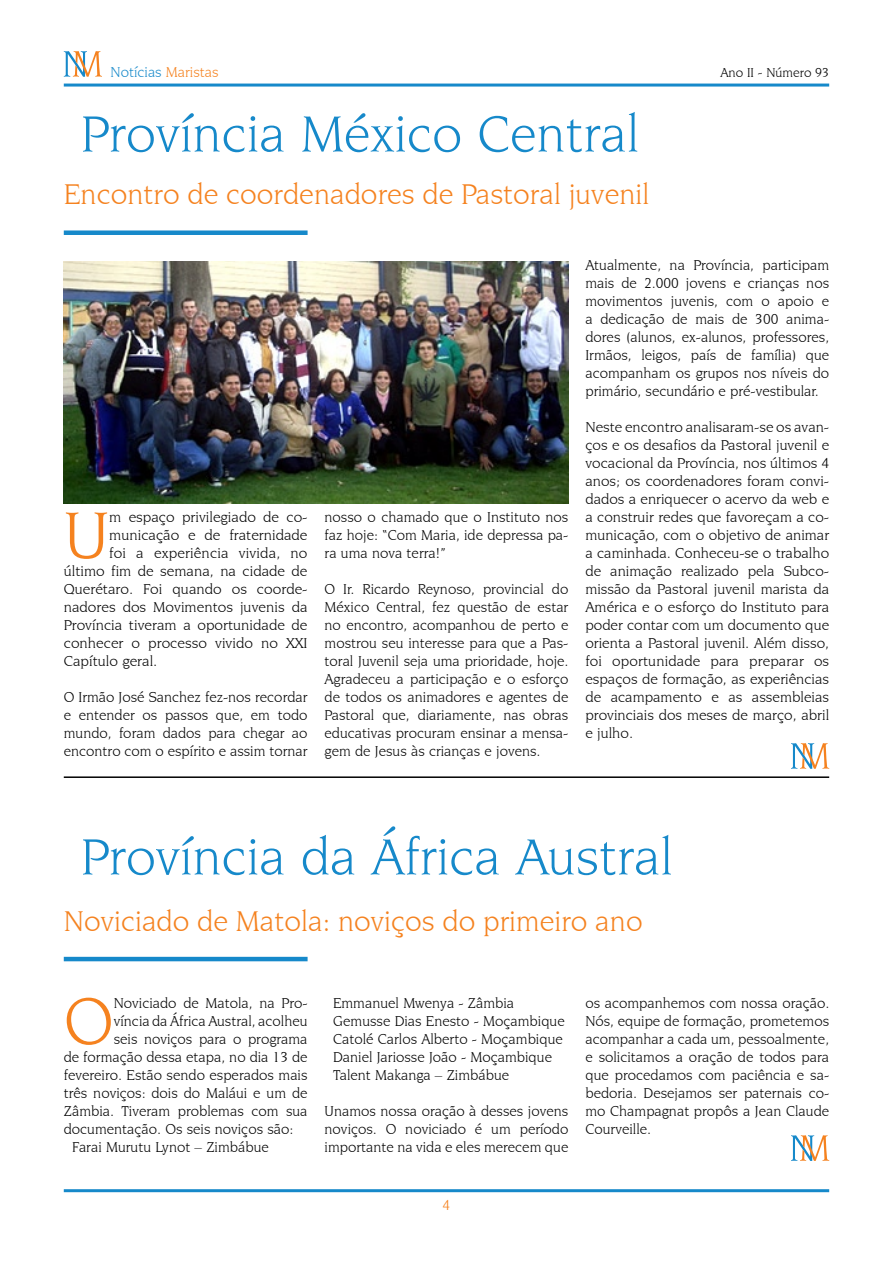
<style>
.page{position:relative;width:893px;height:1263px;background:#fff}
.page>*{position:absolute;margin:0;border:0;box-sizing:border-box;transform-origin:0 0}
.t1{font:70.05px "Novarese IT Cby BT";color:#f5821f}
.t2{font:54px "Novarese IT Cby BT";color:#1689ca}
.t3{font:30px "Novarese IT Cby BT";color:#f5821f}
.t4{font:15px/18px "Novarese IT Cby BT";color:#000;text-align:justify}
.t5{font:15px "Novarese IT Cby BT";color:#1689ca}
.t6{font:13.5px "Novarese IT Cby BT";color:#000}
.s1{color:#f5821f}
</style>
<div class="page">
<hr style="left:64px;top:1189px;width:765px;height:3px;background:#1689ca">
<hr style="left:64px;top:84px;width:765px;height:3px;background:#1689ca">
<svg style="left:64px;top:51px;width:38px;height:26px"></svg>
<div style="left:64px;top:230px;width:244px;height:5px;background:#1689ca"></div>
<img style="left:64px;top:261px;width:504px;height:242px">
<svg style="left:791px;top:743px;width:38px;height:26px"></svg>
<hr style="left:64px;top:957px;width:244px;height:4px;background:#1689ca">
<svg style="left:791px;top:1135px;width:38px;height:26px"></svg>
<hr style="left:64px;top:776px;width:765px;height:2px;background:#000">
<p class="t5" style="left:111px;top:63px;width:110px">Notícias <span class="s1">Maristas</span></p>
<p class="t6" style="left:720px;top:64px;width:110px">Ano II - Número 93</p>
<h2 class="t2" style="left:81px;top:102px;width:560px">Província México Central</h2>
<h3 class="t3" style="left:64px;top:176px;width:587px">Encontro de coordenadores de Pastoral juvenil</h3>
<h1 class="t1" style="left:64px;top:494px;width:47px">U</h1>
<p class="t4" style="left:109px;top:508px;width:200px">m espaço privilegiado de co-</p>
<p class="t4" style="left:109px;top:526px;width:200px">municação e de fraternidade</p>
<p class="t4" style="left:109px;top:544px;width:200px">foi a experiência vivida, no</p>
<p class="t4" style="left:64px;top:562px;width:245px">último fim de semana, na cidade de</p>
<p class="t4" style="left:64px;top:580px;width:245px">Querétaro. Foi quando os coorde-</p>
<p class="t4" style="left:64px;top:598px;width:245px">nadores dos Movimentos juvenis da</p>
<p class="t4" style="left:64px;top:616px;width:245px">Província tiveram a oportunidade de</p>
<p class="t4" style="left:64px;top:634px;width:245px">conhecer o processo vivido no XXI</p>
<p class="t4" style="left:64px;top:652px;width:95px">Capítulo geral.</p>
<p class="t4" style="left:64px;top:688px;width:245px">O Irmão José Sanchez fez-nos recordar e entender os passos que, em todo mundo, foram dados para chegar ao encontro com o espírito e assim tornar</p>
<p class="t4" style="left:325px;top:508px;width:245px">nosso o chamado que o Instituto nos faz hoje: “Com Maria, ide depressa pa&shy;ra uma nova terra!”</p>
<p class="t4" style="left:325px;top:580px;width:245px">O Ir. Ricardo Reynoso, provincial do México Central, fez questão de estar no encontro, acompanhou de perto e mostrou seu interesse para que a Pas&shy;toral Juvenil seja uma prioridade, hoje.<br>Agradeceu a participação e o esforço de todos os animadores e agentes de Pastoral que, diariamente, nas obras educativas procuram ensinar a mensa&shy;gem de Jesus às crianças e jovens.</p>
<p class="t4" style="left:585px;top:256px;width:245px">Atualmente, na Província, participam mais de 2.000 jovens e crianças nos movimentos juvenis, com o apoio e a dedicação de mais de 300 anima&shy;dores (alunos, ex-alunos, professores, Irmãos, leigos, país de família) que acompanham os grupos nos níveis do primário, secundário e pré-vestibular.</p>
<p class="t4" style="left:585px;top:418px;width:245px">Neste encontro analisaram-se os avan&shy;ços e os desafios da Pastoral juvenil e vocacional da Província, nos últimos 4 anos; os coordenadores foram convi&shy;dados a enriquecer o acervo da web e a construir redes que favoreçam a co&shy;municação, com o objetivo de animar a caminhada. Conheceu-se o trabalho de animação realizado pela Subco&shy;missão da Pastoral juvenil marista da América e o esforço do Instituto para poder contar com um documento que orienta a Pastoral juvenil. Além disso, foi oportunidade para preparar os espaços de formação, as experiências de acampamento e as assembleias provinciais dos meses de março, abril e julho.</p>
<h2 class="t2" style="left:81px;top:825px;width:594px">Província da África Austral</h2>
<h3 class="t3" style="left:64px;top:903px;width:580px">Noviciado de Matola: noviços do primeiro ano</h3>
<h1 class="t1" style="left:64px;top:980px;width:51px">O</h1>
<p class="t4" style="left:114px;top:994px;width:195px">Noviciado de Matola, na Pro-</p>
<p class="t4" style="left:114px;top:1012px;width:195px">víncia da África Austral, acolheu</p>
<p class="t4" style="left:114px;top:1030px;width:195px">seis noviços para o programa</p>
<p class="t4" style="left:64px;top:1048px;width:245px">de formação dessa etapa, no dia 13 de</p>
<p class="t4" style="left:64px;top:1066px;width:245px">fevereiro. Estão sendo esperados mais</p>
<p class="t4" style="left:64px;top:1084px;width:245px">três noviços: dois do Maláui e um de</p>
<p class="t4" style="left:64px;top:1102px;width:245px">Zâmbia. Tiveram problemas com sua</p>
<p class="t4" style="left:64px;top:1120px;width:231px">documentação. Os seis noviços são:</p>
<p class="t4" style="left:72px;top:1138px;width:198px">Farai Murutu Lynot – Zimbábue</p>
<p class="t4" style="left:333px;top:994px;width:233px;text-align:left">Emmanuel Mwenya - Zâmbia<br>Gemusse Dias Enesto - Moçambique<br>Catolé Carlos Alberto - Moçambique<br>Daniel Jariosse João - Moçambique<br>Talent Makanga – Zimbábue</p>
<p class="t4" style="left:325px;top:1102px;width:245px">Unamos nossa oração à desses jovens noviços. O noviciado é um período importante na vida e eles merecem que</p>
<p class="t4" style="left:585px;top:994px;width:245px">os acompanhemos com nossa oração.<br>Nós, equipe de formação, prometemos acompanhar a cada um, pessoalmente, e solicitamos a oração de todos para que procedamos com paciência e sa&shy;bedoria. Desejamos ser paternais co&shy;mo Champagnat propôs a Jean Claude Courveille.</p>
</div>
